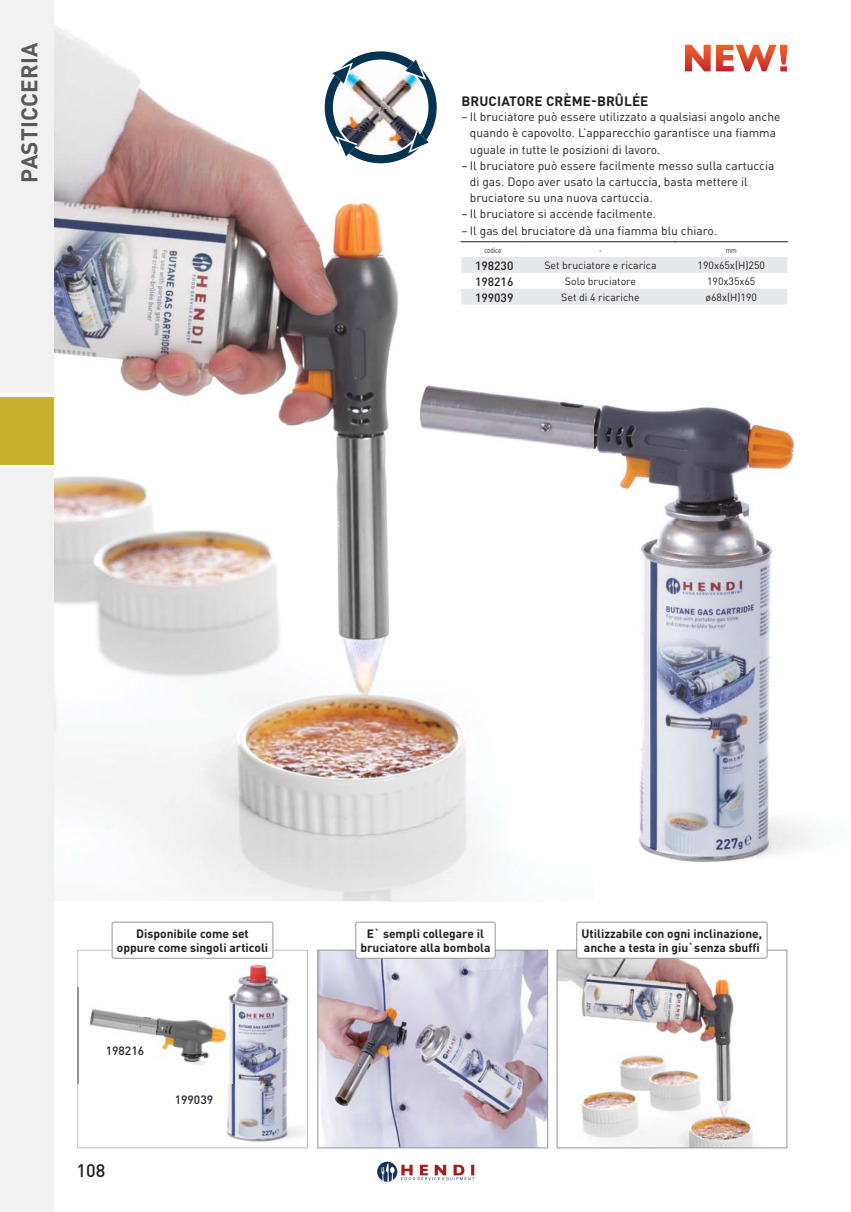
<style>
.page{position:relative;width:851px;height:1212px;background:#fff}
.page>*{position:absolute;margin:0;border:0;box-sizing:border-box;transform-origin:0 0}
.t1{font:700 22.5px "DIN Pro";letter-spacing:.01em;color:#58595b}
.t2{font:500 18px "DIN Pro";color:#231f20}
.t3{font:700 13.5px "DIN Pro";letter-spacing:.01em;color:#231f20}
.t4{font:12px/16.2px "DIN Pro";color:#231f20}
.t5{font:700 12px/13.5px "DIN Pro";color:#231f20;text-align:center}
.t6{font:500 12px "DIN Pro";color:#231f20}
.t7{font:10.5px "DIN Pro";color:#231f20}
.t8{font:7.5px "DIN Pro";letter-spacing:-.025em;color:#231f20;scale:.85 1}
</style>
<div class="page">
<img style="left:53px;top:0;width:540px;height:901px">
<img style="left:593px;top:405px;width:155px;height:446px">
<img style="left:748px;top:421px;width:61px;height:438px">
<img style="left:647px;top:851px;width:101px;height:11px">
<img style="left:389px;top:352px;width:204px;height:549px">
<svg style="left:77px;top:950px;width:231px;height:198px"></svg>
<img style="left:558px;top:952px;width:210px;height:194px">
<div style="left:556px;top:950px;width:231px;height:198px;border:1px solid #939598"></div>
<img style="left:319px;top:952px;width:227px;height:194px">
<div style="left:317px;top:950px;width:231px;height:198px;border:1px solid #939598"></div>
<svg style="left:684px;top:45px;width:103px;height:26px"></svg>
<img style="left:77px;top:988px;width:158px;height:95px">
<div style="left:112px;top:922px;width:161px;height:36px;background:#fff;border-radius:2px"></div>
<div style="left:112px;top:922px;width:161px;height:36px;border:1px solid #939598;border-radius:2px"></div>
<div style="left:356px;top:922px;width:139px;height:36px;background:#fff;border-radius:2px"></div>
<div style="left:355px;top:922px;width:140px;height:36px;border:1px solid #939598;border-radius:2px"></div>
<div style="left:576px;top:922px;width:191px;height:36px;background:#fff;border-radius:2px"></div>
<div style="left:576px;top:922px;width:191px;height:36px;border:1px solid #939598;border-radius:2px"></div>
<svg style="left:323px;top:49px;width:115px;height:116px"></svg>
<svg style="left:461px;top:257px;width:326px;height:47px"></svg>
<hr style="left:460px;top:241px;width:65px;height:1px;background:#231f20">
<hr style="left:525px;top:241px;width:150px;height:1px;background:#231f20">
<hr style="left:674px;top:241px;width:113px;height:1px;background:#231f20">
<svg style="left:401px;top:1165px;width:73px;height:15px"></svg>
<svg style="left:377px;top:1162px;width:20px;height:20px"></svg>
<svg style="left:381px;top:1163px;width:13px;height:19px"></svg>
<div style="left:0;top:295px;width:53px;height:245px;background:linear-gradient(to right,#fff,#fff)"></div>
<div style="left:0;top:0;width:53px;height:392px;background:#f1f1f2"></div>
<div style="left:0;top:469px;width:53px;height:743px;background:#f1f1f2"></div>
<div style="left:0;top:397px;width:53px;height:67px;background:#c8b12e"></div>
<h1 class="t1" style="left:21px;top:183px;width:141px;rotate:-90deg">PASTICCERIA</h1>
<p class="t3" style="left:461px;top:97px;width:188px">BRUCIATORE CRÈME-BRÛLÉE</p>
<p class="t4" style="left:470px;top:110px;width:312px;text-indent:-9px">– Il bruciatore può essere utilizzato a qualsiasi angolo anche quando è capovolto. L’apparecchio garantisce una fiamma uguale in tutte le posizioni di lavoro.</p>
<p class="t4" style="left:470px;top:159px;width:306px;text-indent:-9px">– Il bruciatore può essere facilmente messo sulla cartuccia di gas. Dopo aver usato la cartuccia, basta mettere il bruciatore su una nuova cartuccia.</p>
<p class="t4" style="left:461px;top:208px;width:196px">– Il bruciatore si accende facilmente.</p>
<p class="t4" style="left:461px;top:224px;width:257px">– Il gas del bruciatore dà una fiamma blu chiaro.</p>
<p class="t8" style="left:484px;top:247px;width:22px">codice</p>
<p class="t8" style="left:599px;top:247px;width:5px">-</p>
<p class="t8" style="left:725px;top:247px;width:14px">mm</p>
<p class="t6" style="left:475px;top:262px;width:40px">198230</p>
<p class="t7" style="left:544px;top:261px;width:114px">Set bruciatore e ricarica</p>
<p class="t7" style="left:697px;top:261px;width:69px">190x65x(H)250</p>
<p class="t6" style="left:475px;top:277px;width:40px">198216</p>
<p class="t7" style="left:565px;top:277px;width:72px">Solo bruciatore</p>
<p class="t7" style="left:707px;top:277px;width:50px">190x35x65</p>
<p class="t6" style="left:475px;top:293px;width:40px">199039</p>
<p class="t7" style="left:561px;top:293px;width:80px">Set di 4 ricariche</p>
<p class="t7" style="left:705px;top:293px;width:53px">ø68x(H)190</p>
<p class="t5" style="left:117px;top:928px;width:153px">Disponibile come set oppure come singoli articoli</p>
<p class="t5" style="left:360px;top:928px;width:132px">E` sempli collegare il bruciatore alla bombola</p>
<p class="t5" style="left:581px;top:928px;width:182px;text-align:left">Utilizzabile con ogni inclinazione, anche a testa in giu`senza sbuffi</p>
<p class="t6" style="left:106px;top:1046px;width:40px">198216</p>
<h2 class="t2" style="left:77px;top:1164px;width:30px">108</h2>
<p class="t6" style="left:175px;top:1095px;width:40px">199039</p>
</div>
